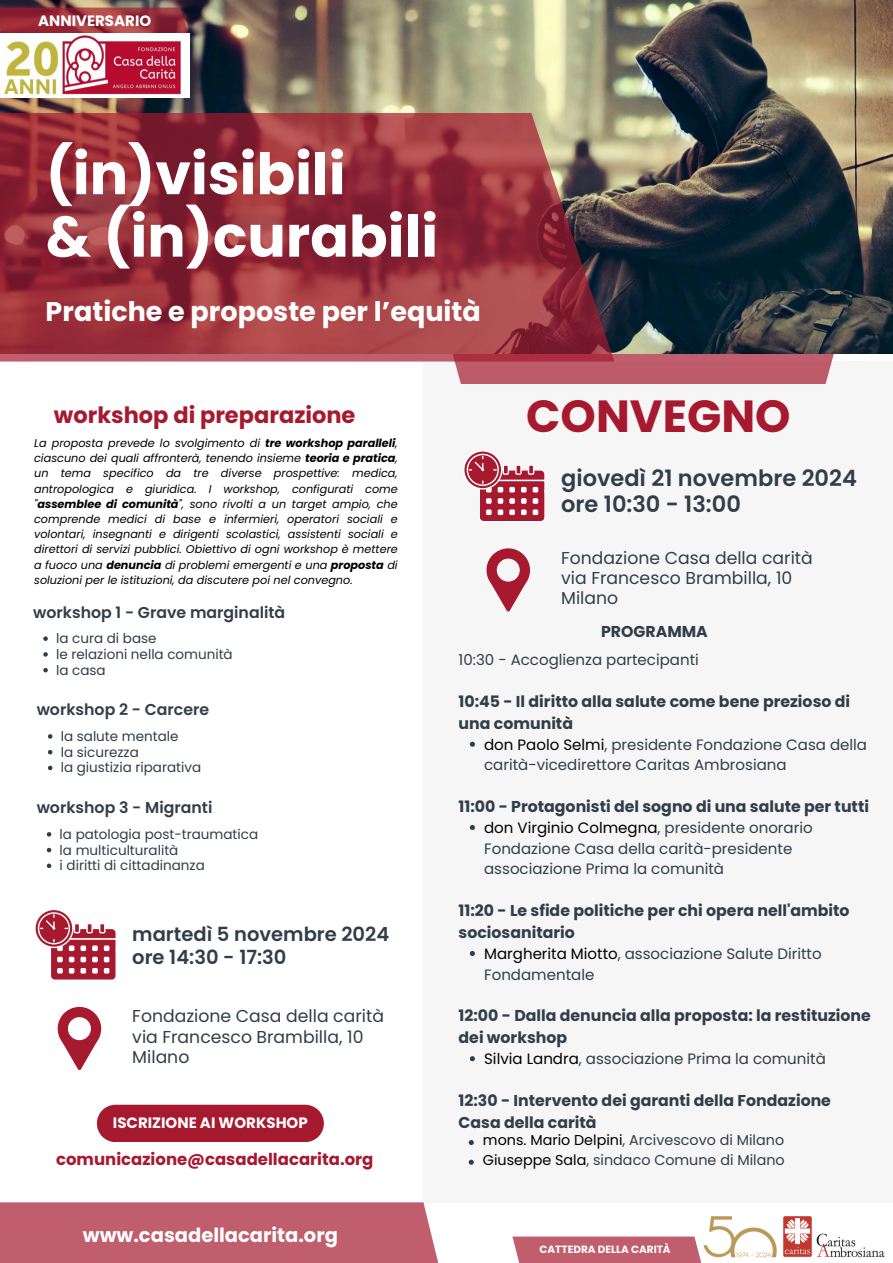
<style>
.page{position:relative;width:893px;height:1263px;background:#fff}
.page>*{position:absolute;margin:0;border:0;box-sizing:border-box;transform-origin:0 0}
.t1{font:700 57px/62.4px "Poppins";color:#fff}
.t2{font:700 45px "Poppins";color:#a6192e}
.t3{font:700 27px "Poppins";color:#fff}
.t4{font:600 22.5px/26.4px "Poppins";color:#313e49}
.t5{font:700 22.5px "Poppins";color:#a6192e}
.t6{font:600 19.5px/23.1px "Poppins";color:#313e49}
.t7{font:700 19.5px "Poppins";color:#fff}
.t8{font:17.25px "Poppins";color:#313e49}
.t9{font:700 16.5px "Poppins";color:#a6192e}
.t10{font:700 15.75px/21.9px "Poppins";color:#313e49}
.t11{font:600 15.75px "Poppins";color:#313e49}
.t12{font:15px/20.9px "Poppins";color:#313e49}
.t13{font:700 15px "Poppins";color:#fff}
.t14{font:14.33px/19.6px "Poppins";color:#313e49}
.t15{font:13.5px "Poppins";color:#313e49}
.t16{font:italic 11.25px/15.1px "Poppins";color:#000;text-align:justify}
.t17{font:700 10.5px "Poppins";color:#fff}
.s1{font-weight:700}
.s2{color:#000}
</style>
<div class="page">
<div style="left:424px;top:361px;width:469px;height:841px;background:#f6f6f6"></div>
<div style="left:449px;top:354px;width:385px;height:30px;background:#be5b6a"></div>
<img style="left:0;top:0;width:893px;height:354px">
<svg style="left:0;top:113px;width:614px;height:248px;background:#953740"></svg>
<div style="left:97px;top:1105px;width:227px;height:37px;background:#a6192e"></div>
<svg style="left:35px;top:910px;width:81px;height:70px"></svg>
<svg style="left:58px;top:1007px;width:43px;height:63px"></svg>
<svg style="left:464px;top:451px;width:81px;height:70px"></svg>
<svg style="left:486px;top:548px;width:44px;height:64px"></svg>
<svg style="left:0;top:8px;width:189px;height:25px;background:#972f3a"></svg>
<svg style="left:512px;top:1236px;width:189px;height:27px;background:#c36775"></svg>
<img style="left:703px;top:1216px;width:182px;height:42px">
<div style="left:0;top:1202px;width:439px;height:61px;background:#c05e6d"></div>
<img style="left:0;top:33px;width:189px;height:64px">
<svg style="left:43px;top:636px;width:5px;height:5px"></svg>
<svg style="left:43px;top:652px;width:5px;height:5px"></svg>
<svg style="left:43px;top:668px;width:5px;height:4px"></svg>
<svg style="left:48px;top:734px;width:4px;height:5px"></svg>
<svg style="left:48px;top:750px;width:4px;height:4px"></svg>
<svg style="left:48px;top:766px;width:4px;height:4px"></svg>
<svg style="left:47px;top:832px;width:4px;height:4px"></svg>
<svg style="left:47px;top:848px;width:4px;height:4px"></svg>
<svg style="left:47px;top:863px;width:4px;height:5px"></svg>
<svg style="left:470px;top:742px;width:5px;height:5px"></svg>
<svg style="left:470px;top:825px;width:5px;height:5px"></svg>
<svg style="left:470px;top:951px;width:5px;height:5px"></svg>
<svg style="left:470px;top:1056px;width:5px;height:5px"></svg>
<svg style="left:469px;top:1140px;width:5px;height:5px"></svg>
<svg style="left:469px;top:1160px;width:5px;height:5px"></svg>
<p class="t13" style="left:38px;top:10px;width:115px">ANNIVERSARIO</p>
<p class="t1" style="left:46px;top:143px;width:394px">(in)visibili<br>&amp; (in)curabili</p>
<p class="t3" style="left:46px;top:293px;width:437px">Pratiche e proposte per l’equità</p>
<p class="t5" style="left:54px;top:399px;width:303px">workshop di preparazione</p>
<p class="t2" style="left:526px;top:384px;width:266px">CONVEGNO</p>
<p class="t16" style="left:34px;top:435px;width:365px">La proposta prevede lo svolgimento di <span class="s1">tre workshop paralleli</span>, ciascuno dei quali affronterà, tenendo insieme <span class="s1">teoria e pratica</span>, un tema specifico da tre diverse prospettive: medica, antropologica e giuridica. I workshop, configurati come "<span class="s1">assemblee di comunità</span>", sono rivolti a un target ampio, che comprende medici di base e infermieri, operatori sociali e volontari, insegnanti e dirigenti scolastici, assistenti sociali e direttori di servizi pubblici. Obiettivo di ogni workshop è mettere a fuoco una <span class="s1">denuncia</span> di problemi emergenti e una <span class="s1">proposta</span> di soluzioni per le istituzioni, da discutere poi nel convegno.</p>
<p class="t11" style="left:33px;top:601px;width:254px">workshop 1 - Grave marginalità</p>
<h6 class="t15" style="left:56px;top:629px;width:102px">la cura di base</h6>
<h4 class="t15" style="left:56px;top:645px;width:178px">le relazioni nella comunità</h4>
<p class="t15" style="left:56px;top:660px;width:51px">la casa</p>
<p class="t11" style="left:37px;top:699px;width:174px">workshop 2 - Carcere</p>
<p class="t15" style="left:61px;top:727px;width:119px">la salute mentale</p>
<p class="t15" style="left:61px;top:742px;width:80px">la sicurezza</p>
<p class="t15" style="left:61px;top:758px;width:142px">la giustizia riparativa</p>
<p class="t11" style="left:37px;top:797px;width:177px">workshop 3 - Migranti</p>
<p class="t15" style="left:60px;top:825px;width:200px">la patologia post-traumatica</p>
<p class="t15" style="left:60px;top:840px;width:120px">la multiculturalità</p>
<p class="t15" style="left:60px;top:856px;width:147px">i diritti di cittadinanza</p>
<h3 class="t6" style="left:132px;top:922px;width:258px">martedì 5 novembre 2024 ore 14:30 - 17:30</h3>
<h2 class="t8" style="left:132px;top:1004px;width:253px">Fondazione Casa della carità</h2>
<p class="t8" style="left:132px;top:1024px;width:233px">via Francesco Brambilla, 10</p>
<h4 class="t8" style="left:132px;top:1045px;width:59px">Milano</h4>
<p class="t13" style="left:113px;top:1112px;width:196px">ISCRIZIONE AI WORKSHOP</p>
<p class="t9" style="left:56px;top:1148px;width:319px">comunicazione@casadellacarita.org</p>
<p class="t7" style="left:83px;top:1221px;width:257px">www.casadellacarita.org</p>
<p class="t4" style="left:561px;top:464px;width:297px">giovedì 21 novembre 2024 ore 10:30 - 13:00</p>
<p class="t8" style="left:561px;top:546px;width:253px">Fondazione Casa della carità</p>
<p class="t8" style="left:561px;top:566px;width:233px">via Francesco Brambilla, 10</p>
<p class="t8" style="left:561px;top:586px;width:59px">Milano</p>
<p class="t10" style="left:601px;top:621px;width:108px">PROGRAMMA</p>
<p class="t12" style="left:458px;top:649px;width:242px">10:30 - Accoglienza partecipanti</p>
<p class="t10" style="left:458px;top:690px;width:393px">10:45 - Il diritto alla salute come bene prezioso di una comunità</p>
<p class="t12" style="left:484px;top:734px;width:384px"><span class="s2">don Paolo Selmi</span>, presidente Fondazione Casa della carità-vicedirettore Caritas Ambrosiana</p>
<p class="t10" style="left:458px;top:795px;width:412px">11:00 - Protagonisti del sogno di una salute per tutti</p>
<p class="t12" style="left:484px;top:817px;width:330px"><span class="s2">don Virginio Colmegna</span>, presidente onorario<br>Fondazione Casa della carità-presidente associazione Prima la comunità</p>
<p class="t10" style="left:458px;top:900px;width:392px">11:20 - Le sfide politiche per chi opera nell'ambito sociosanitario</p>
<p class="t12" style="left:484px;top:943px;width:339px"><span class="s2">Margherita Miotto</span>, associazione Salute Diritto<br>Fondamentale</p>
<p class="t10" style="left:458px;top:1005px;width:414px">12:00 - Dalla denuncia alla proposta: la restituzione dei workshop</p>
<p class="t12" style="left:484px;top:1048px;width:343px"><span class="s2">Silvia Landra</span>, associazione Prima la comunità</p>
<p class="t10" style="left:458px;top:1089px;width:374px">12:30 - Intervento dei garanti della Fondazione<br>Casa della carità</p>
<h5 class="t14" style="left:483px;top:1130px;width:303px"><span class="s2">mons. Mario Delpini</span>, Arcivescovo di Milano<br><span class="s2">Giuseppe Sala</span>, sindaco Comune di Milano</h5>
<p class="t17" style="left:539px;top:1242px;width:133px">CATTEDRA DELLA CARITÀ</p>
</div>
